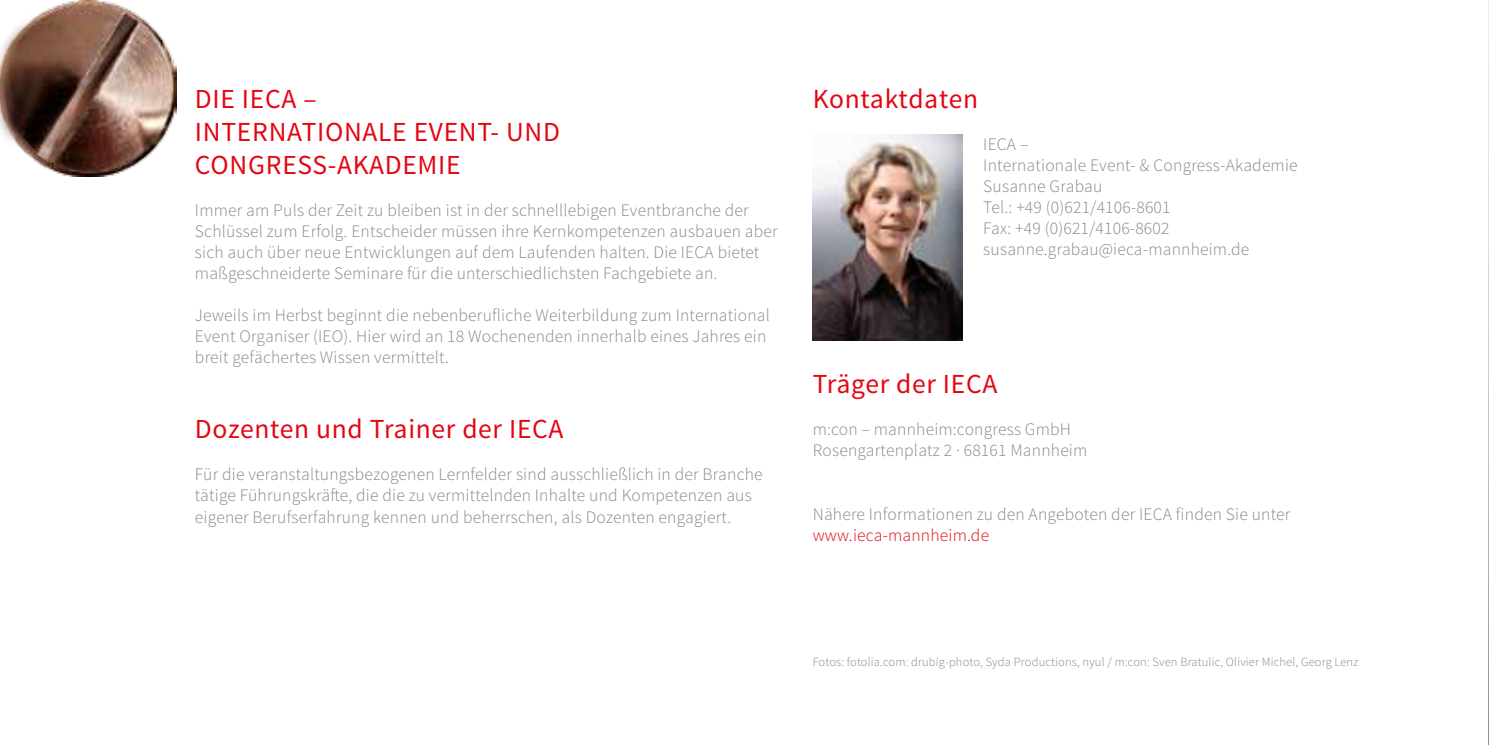
<style>
.page{position:relative;width:1489px;height:745px;background:#fff}
.page>*{position:absolute;margin:0;border:0;box-sizing:border-box;transform-origin:0 0}
.t1{font:27.5px/33px "Source Sans Pro";letter-spacing:.025em;color:#e30613}
.t2{font:300 17.5px/21px "Source Sans Pro";letter-spacing:.01em;color:#878787}
.t3{font:300 17.5px "Source Sans Pro";letter-spacing:.01em;color:#e30613}
.t4{font:300 12.5px "Source Sans Pro";letter-spacing:.01em;color:#878787}
</style>
<div class="page">
<img style="left:0;top:0;width:176px;height:176px">
<svg style="left:1488px;top:0;width:1px;height:744px"></svg>
<img style="left:812px;top:135px;width:150px;height:205px">
<h1 class="t1" style="left:195px;top:83px;width:183px">Die IECA –<br>Internationale</h1>
<h1 class="t1" style="left:413px;top:116px;width:144px">Event- und</h1>
<h1 class="t1" style="left:195px;top:149px;width:70px">Congress</h1>
<h1 class="t1" style="left:328px;top:149px;width:41px">-Akademie</h1>
<p class="t2" style="left:195px;top:200px;width:584px">Immer am Puls der Zeit zu bleiben ist in der schnelllebigen Eventbranche der Schlüssel zum Erfolg. Entscheider müssen ihre Kernkompetenzen ausbauen aber sich auch über neue Entwicklungen auf dem Laufenden halten. Die IECA bietet maßgeschneiderte Seminare für die unterschiedlichsten Fachgebiete an.</p>
<p class="t2" style="left:195px;top:305px;width:576px">Jeweils im Herbst beginnt die nebenberufliche Weiterbildung zum International<br>Event Organiser (IEO). Hier wird an 18 Wochenenden innerhalb eines Jahres ein breit gefächertes Wissen vermittelt.</p>
<h1 class="t1" style="left:195px;top:413px;width:370px">Dozenten und Trainer der IECA</h1>
<p class="t2" style="left:195px;top:464px;width:569px">Für die veranstaltungsbezogenen Lernfelder sind ausschließlich in der Branche tätige Führungskräfte, die die zu vermittelnden Inhalte und Kompetenzen aus eigener Berufserfahrung kennen und beherrschen, als Dozenten engagiert.</p>
<h1 class="t1" style="left:812px;top:83px;width:167px">Kontaktdaten</h1>
<p class="t2" style="left:983px;top:134px;width:316px">IECA –<br>Internationale Event- &amp; Congress-Akademie<br>Susanne Grabau<br>Tel.: +49 (0)621/4106-8601<br>Fax: +49 (0)621/4106-8602 susanne.grabau@ieca-mannheim.de</p>
<h1 class="t1" style="left:812px;top:368px;width:186px">Träger der IECA</h1>
<p class="t2" style="left:812px;top:419px;width:276px">m:con – mannheim:congress GmbH<br>Rosengartenplatz 2 · 68161 Mannheim</p>
<p class="t2" style="left:812px;top:503px;width:479px">Nähere Informationen zu den Angeboten der IECA finden Sie unter</p>
<p class="t3" style="left:812px;top:523px;width:178px">www.ieca-mannheim.de</p>
<p class="t4" style="left:812px;top:653px;width:547px">Fotos: fotolia.com: drubig-photo, Syda Productions, nyul / m:con: Sven Bratulic, Olivier Michel, Georg Lenz</p>
</div>
